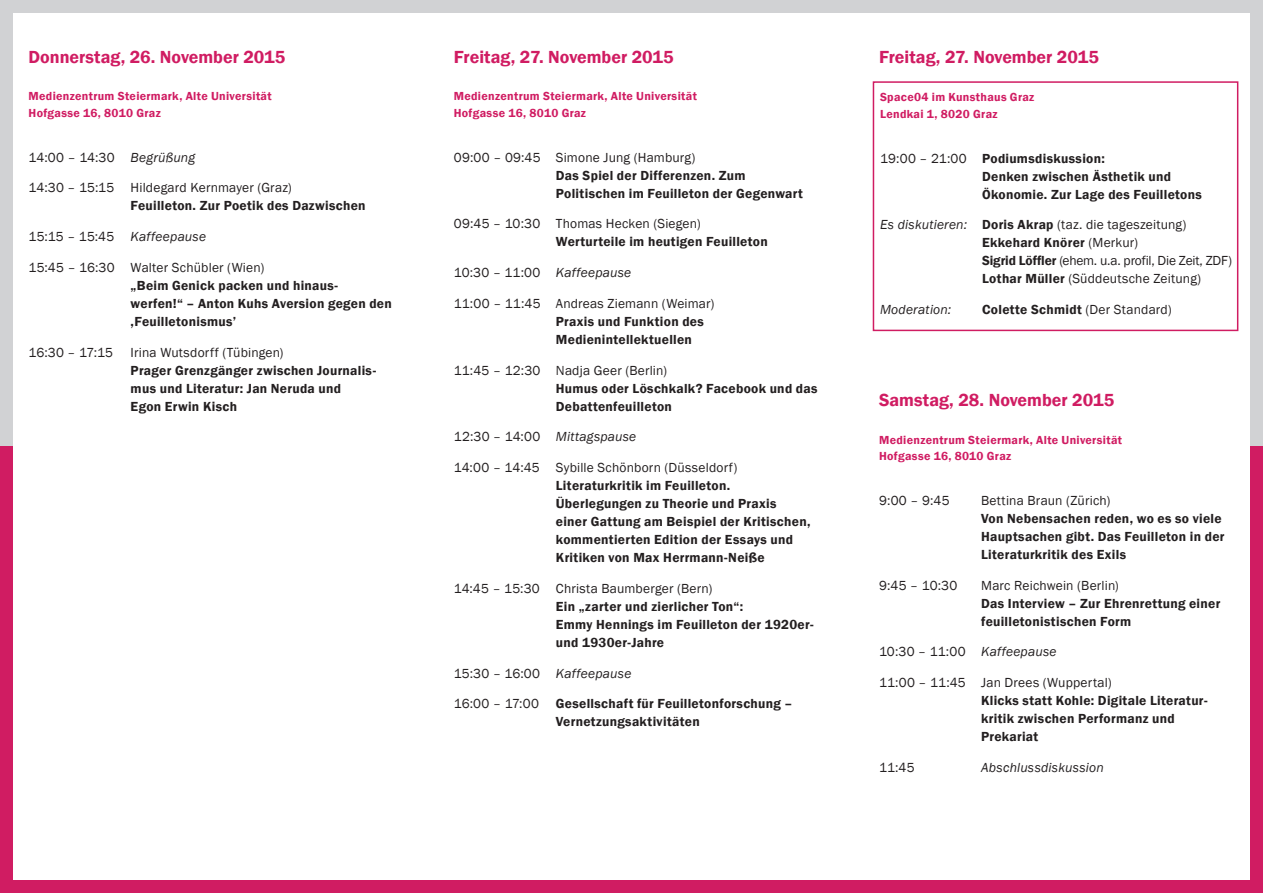
<style>
.page{position:relative;width:1263px;height:893px;background:#fff}
.page>*{position:absolute;margin:0;border:0;box-sizing:border-box;transform-origin:0 0}
.t1{font:600 18px "Franklin Gothic";color:#d01c62}
.t2{font:600 13.5px/18px "Franklin Gothic";letter-spacing:.02em;color:#231f20}
.t3{font:13.5px/18px "Franklin Gothic";letter-spacing:.015em;color:#231f20}
.t4{font:italic 13.5px "Franklin Gothic";letter-spacing:.015em;color:#231f20}
.t5{font:600 12px/16.5px "Franklin Gothic";letter-spacing:.025em;color:#d01c62}
.s1{font-style:italic}
.s2{font-style:normal}
.s3{font-weight:400}
.s4{font-weight:600}
</style>
<div class="page">
<div style="left:0;top:0;width:1263px;height:13px;background:#d1d2d4"></div>
<div style="left:0;top:880px;width:1263px;height:13px;background:#d01c62"></div>
<div style="left:0;top:0;width:13px;height:446px;background:#d1d2d4"></div>
<div style="left:0;top:446px;width:13px;height:447px;background:#d01c62"></div>
<div style="left:1250px;top:0;width:13px;height:446px;background:#d1d2d4"></div>
<div style="left:1250px;top:446px;width:13px;height:447px;background:#d01c62"></div>
<div style="left:873px;top:81px;width:365px;height:250px;border:2px solid #d01c62"></div>
<h1 class="t1" style="left:29px;top:45px;width:258px">Donnerstag, 26. November 2015</h1>
<p class="t5" style="left:29px;top:88px;width:245px">Medienzentrum Steiermark, Alte Universität<br>Hofgasse 16, 8010 Graz</p>
<p class="t3" style="left:29px;top:148px;width:168px">14:00 – 14:30 <span class="s1">Begrüßung</span></p>
<p class="t3" style="left:29px;top:179px;width:265px">14:30 – 15:15 Hildegard Kernmayer (Graz)</p>
<p class="t2" style="left:131px;top:197px;width:236px">Feuilleton. Zur Poetik des Dazwischen</p>
<p class="t3" style="left:29px;top:228px;width:179px">15:15 – 15:45 <span class="s1">Kaffeepause</span></p>
<p class="t3" style="left:29px;top:259px;width:237px">15:45 – 16:30 Walter Schübler (Wien)</p>
<p class="t2" style="left:131px;top:276px;width:263px">„Beim Genick packen und hinaus&shy;werfen!“ – Anton Kuhs Aversion gegen den ,Feuilletonismus’</p>
<p class="t3" style="left:29px;top:343px;width:86px">16:30 – 17:15</p>
<p class="t3" style="left:131px;top:343px;width:154px">Irina Wutsdorff (Tübingen)</p>
<p class="t2" style="left:131px;top:361px;width:247px">Prager Grenzgänger zwischen Journalis&shy;mus und Literatur: Jan Neruda und<br>Egon Erwin Kisch</p>
<h1 class="t1" style="left:454px;top:45px;width:221px">Freitag, 27. November 2015</h1>
<p class="t5" style="left:454px;top:88px;width:245px">Medienzentrum Steiermark, Alte Universität<br>Hofgasse 16, 8010 Graz</p>
<p class="t3" style="left:454px;top:148px;width:243px">09:00 – 09:45 Simone Jung (Hamburg)</p>
<p class="t2" style="left:556px;top:166px;width:248px">Das Spiel der Differenzen. Zum<br>Politischen im Feuilleton der Gegenwart</p>
<p class="t3" style="left:454px;top:215px;width:248px">09:45 – 10:30 Thomas Hecken (Siegen)</p>
<p class="t2" style="left:556px;top:233px;width:213px">Werturteile im heutigen Feuilleton</p>
<p class="t3" style="left:454px;top:264px;width:179px">10:30 – 11:00 <span class="s1">Kaffeepause</span></p>
<p class="t3" style="left:454px;top:295px;width:262px">11:00 – 11:45 Andreas Ziemann (Weimar)</p>
<p class="t2" style="left:556px;top:312px;width:150px">Praxis und Funktion des<br>Medienintellektuellen</p>
<p class="t3" style="left:454px;top:361px;width:215px">11:45 – 12:30 Nadja Geer (Berlin)</p>
<p class="t2" style="left:556px;top:379px;width:263px">Humus oder Löschkalk? Facebook und das<br>Debattenfeuilleton</p>
<p class="t4" style="left:454px;top:428px;width:184px"><span class="s2">12:30 – 14:00</span> Mittagspause</p>
<p class="t3" style="left:454px;top:459px;width:285px">14:00 – 14:45 Sybille Schönborn (Düsseldorf)</p>
<p class="t2" style="left:556px;top:477px;width:256px">Literaturkritik im Feuilleton.<br>Überlegungen zu Theorie und Praxis einer Gattung am Beispiel der Kritischen, kommentierten Edition der Essays und Kritiken von Max Herrmann-Neiße</p>
<p class="t3" style="left:454px;top:580px;width:260px">14:45 – 15:30 Christa Baumberger (Bern)</p>
<p class="t2" style="left:556px;top:597px;width:259px">Ein „zarter und zierlicher Ton“:<br>Emmy Hennings im Feuilleton der 1920er&shy;und 1930er-Jahre</p>
<p class="t3" style="left:454px;top:664px;width:179px">15:30 – 16:00 <span class="s1">Kaffeepause</span></p>
<p class="t2" style="left:556px;top:695px;width:238px;text-indent:-102px"><span class="s3">16:00 – 17:00</span> Gesellschaft für Feuilletonforschung –<br>Vernetzungsaktivitäten</p>
<h1 class="t1" style="left:879px;top:45px;width:221px">Freitag, 27. November 2015</h1>
<p class="t5" style="left:880px;top:89px;width:156px">Space04 im Kunsthaus Graz<br>Lendkai 1, 8020 Graz</p>
<p class="t2" style="left:982px;top:149px;width:221px;text-indent:-102px"><span class="s3">19:00 – 21:00</span> Podiumsdiskussion:<br>Denken zwischen Ästhetik und<br>Ökonomie. Zur Lage des Feuilletons</p>
<p class="t3" style="left:982px;top:216px;width:251px;text-indent:-102px"><span class="s1">Es diskutieren:</span> <span class="s4">Doris Akrap</span> (taz. die tageszeitung)<br><span class="s4">Ekkehard Knörer</span> (Merkur)<br><span class="s4">Sigrid Löffler</span> (ehem. u.a. profil, Die Zeit, ZDF)<br><span class="s4">Lothar Müller</span> (Süddeutsche Zeitung)</p>
<p class="t4" style="left:880px;top:301px;width:73px">Moderation:</p>
<p class="t2" style="left:982px;top:301px;width:191px">Colette Schmidt <span class="s3">(Der Standard)</span></p>
<h1 class="t1" style="left:879px;top:389px;width:237px">Samstag, 28. November 2015</h1>
<p class="t5" style="left:879px;top:432px;width:245px">Medienzentrum Steiermark, Alte Universität<br>Hofgasse 16, 8010 Graz</p>
<p class="t3" style="left:879px;top:492px;width:72px">9:00 – 9:45</p>
<p class="t3" style="left:981px;top:492px;width:131px">Bettina Braun (Zürich)</p>
<p class="t2" style="left:981px;top:510px;width:245px">Von Nebensachen reden, wo es so viele<br>Hauptsachen gibt. Das Feuilleton in der<br>Literaturkritik des Exils</p>
<p class="t3" style="left:879px;top:576px;width:80px">9:45 – 10:30</p>
<p class="t3" style="left:981px;top:576px;width:139px">Marc Reichwein (Berlin)</p>
<p class="t2" style="left:981px;top:594px;width:241px">Das Interview – Zur Ehrenrettung einer feuilletonistischen Form</p>
<p class="t3" style="left:879px;top:643px;width:179px">10:30 – 11:00 <span class="s1">Kaffeepause</span></p>
<p class="t3" style="left:879px;top:674px;width:234px">11:00 – 11:45 Jan Drees (Wuppertal)</p>
<p class="t2" style="left:981px;top:692px;width:228px">Klicks statt Kohle: Digitale Literatur&shy;kritik zwischen Performanz und<br>Prekariat</p>
<p class="t3" style="left:879px;top:759px;width:37px">11:45</p>
<p class="t4" style="left:981px;top:759px;width:124px">Abschlussdiskussion</p>
</div>
